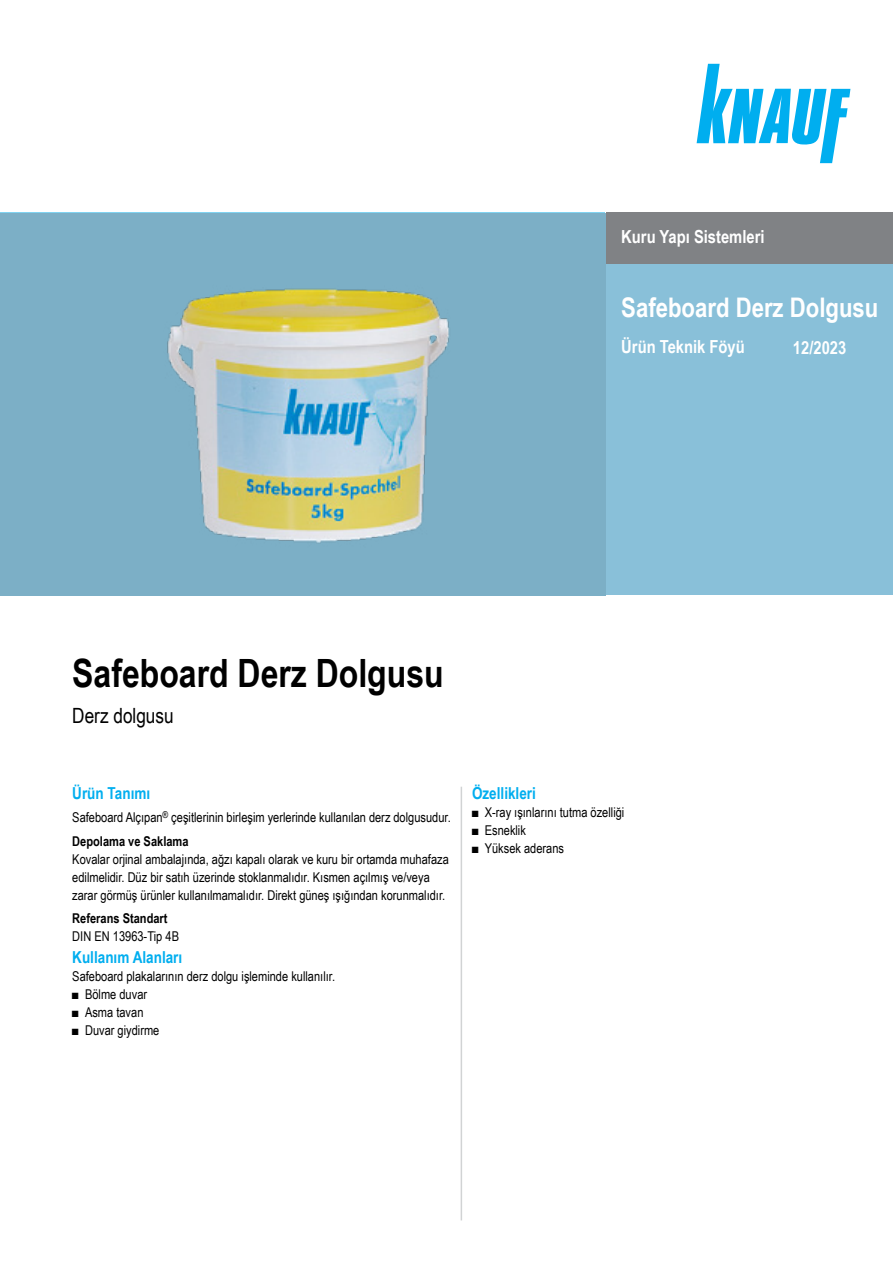
<style>
.page{position:relative;width:893px;height:1263px;background:#fff}
.page>*{position:absolute;margin:0;border:0;box-sizing:border-box;transform-origin:0 0}
.t1{font:700 39px "Arial Narrow";color:#000}
.t2{font:700 27px "Arial Narrow";color:#fff}
.t3{font:21px "Arial Narrow";color:#000}
.t4{font:700 18px "Arial Narrow";color:#fff}
.t5{font:700 16.5px "Arial Narrow";color:#00aeef}
.t6{font:13.5px/18px "Arial Narrow";color:#000}
.t7{font:700 13.5px "Arial Narrow";color:#000}
.s1{font-weight:700}
</style>
<div class="page">
<div style="left:606px;top:213px;width:287px;height:382px;background:#89c0d9"></div>
<div style="left:606px;top:213px;width:287px;height:51px;background:#808285"></div>
<svg style="left:697px;top:64px;width:153px;height:99px"></svg>
<div style="left:0;top:213px;width:606px;height:382px;background:#7cafc6"></div>
<img style="left:91px;top:288px;width:433px;height:308px">
<hr style="left:461px;top:787px;width:1px;height:433px;background:#d1d3d4">
<h3 class="t4" style="left:621px;top:223px;width:145px">Kuru Yapı Sistemleri</h3>
<h2 class="t2" style="left:621px;top:287px;width:259px">Safeboard Derz Dolgusu</h2>
<h3 class="t4" style="left:621px;top:333px;width:125px">Ürün Teknik Föyü</h3>
<h3 class="t4" style="left:793px;top:334px;width:55px">12/2023</h3>
<h1 class="t1" style="left:72px;top:644px;width:373px">Safeboard Derz Dolgusu</h1>
<h3 class="t3" style="left:72px;top:700px;width:103px">Derz dolgusu</h3>
<p class="t5" style="left:72px;top:780px;width:79px">Ürün Tanımı</p>
<p class="t6" style="left:72px;top:805px;width:380px;line-height:23.5px">Safeboard Alçıpan<sup>®</sup> çeşitlerinin birleşim yerlerinde kullanılan derz dolgusudur.<br><span class="s1">Depolama ve Saklama</span></p>
<p class="t6" style="left:72px;top:849px;width:378px">Kovalar orjinal ambalajında, ağzı kapalı olarak ve kuru bir ortamda muhafaza edilmelidir. Düz bir satıh üzerinde stoklanmalıdır. Kısmen açılmış ve/veya zarar görmüş ürünler kullanılmamalıdır. Direkt güneş ışığından korunmalıdır.</p>
<p class="t7" style="left:72px;top:908px;width:97px">Referans Standart</p>
<p class="t6" style="left:72px;top:927px;width:108px">DIN EN 13963-Tip 4B</p>
<p class="t5" style="left:72px;top:945px;width:112px">Kullanım Alanları</p>
<p class="t6" style="left:72px;top:967px;width:264px">Safeboard plakalarının derz dolgu işleminde kullanılır.</p>
<p class="t6" style="left:72px;top:985px;width:76px">■ Bölme duvar</p>
<p class="t6" style="left:72px;top:1003px;width:73px">■ Asma tavan</p>
<p class="t6" style="left:72px;top:1021px;width:89px">■ Duvar giydirme</p>
<p class="t5" style="left:472px;top:780px;width:65px">Özellikleri</p>
<p class="t6" style="left:472px;top:802px;width:154px">■ X-ray ışınlarını tutma özelliği</p>
<p class="t6" style="left:472px;top:820px;width:55px">■ Esneklik</p>
<p class="t6" style="left:472px;top:838px;width:94px">■ Yüksek aderans</p>
</div>
